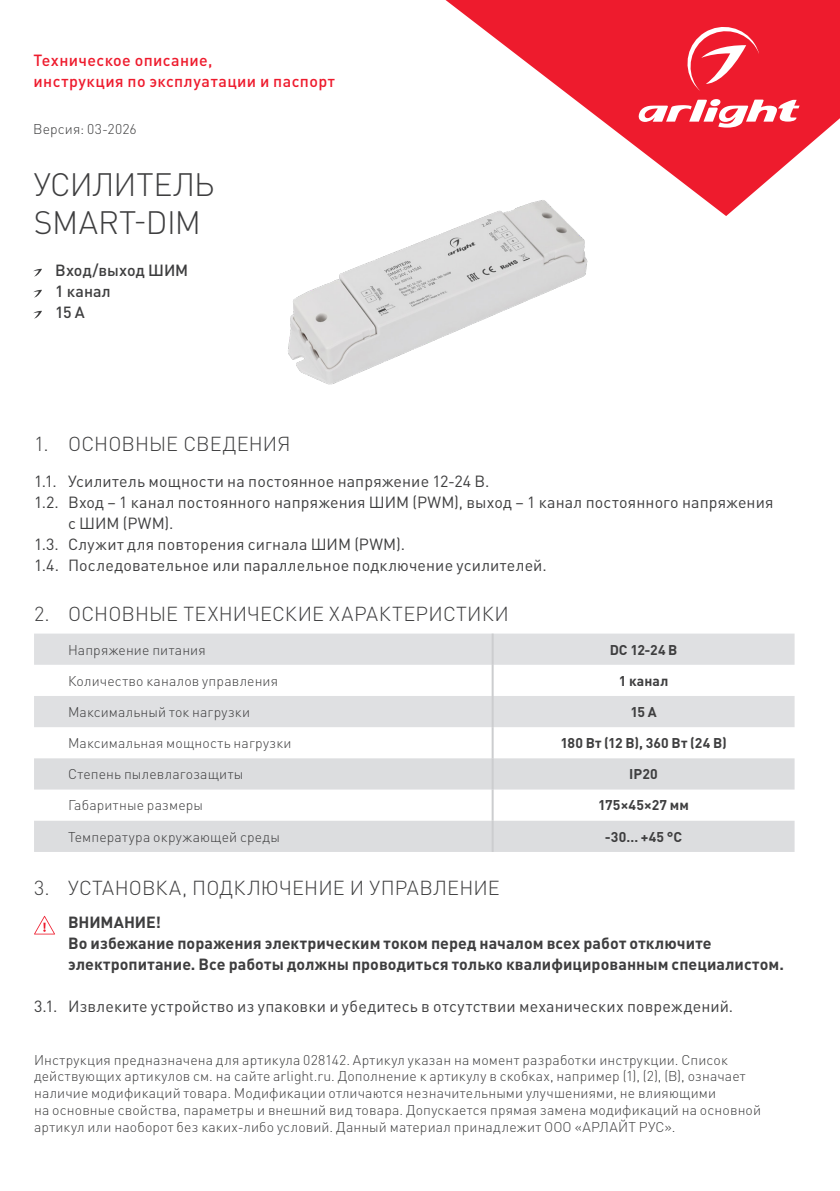
<style>
.page{position:relative;width:840px;height:1191px;background:#fff}
.page>*{position:absolute;margin:0;border:0;box-sizing:border-box;transform-origin:0 0}
.t1{font:300 32px/38.4px "DIN Pro";letter-spacing:-.015em;color:#3e3e3f}
.t2{font:300 20px "DIN Pro";letter-spacing:.01em;color:#3e3e3f}
.t3{font:16px "DIN Pro";letter-spacing:.01em;color:#3e3e3f}
.t4{font:700 16px/21px "DIN Pro";letter-spacing:.005em;color:#3e3e3f}
.t5{font:500 16px/21px "DIN Pro";letter-spacing:.025em;color:#ee1b2d}
.t6{font:500 16px/21px "DIN Pro";letter-spacing:.005em;color:#3e3e3f}
.t7{font:300 14px/16.8px "DIN Pro";letter-spacing:.01em;color:#3e3e3f}
.t8{font:700 14px "DIN Pro";letter-spacing:.01em;color:#3e3e3f}
</style>
<div class="page">
<svg style="left:445px;top:0;width:394px;height:216px;fill:#ee1b2d"></svg>
<svg style="left:635px;top:99px;width:164px;height:31px"></svg>
<svg style="left:682px;top:22px;width:76px;height:69px;background:#f04251"></svg>
<svg style="left:34px;top:916px;width:21px;height:18px"></svg>
<svg style="left:33px;top:269px;width:9px;height:7px"></svg>
<svg style="left:33px;top:290px;width:9px;height:7px"></svg>
<svg style="left:33px;top:311px;width:9px;height:7px"></svg>
<svg style="left:34px;top:633px;width:760px;height:94px;fill:#dfe0e2"></svg>
<svg style="left:34px;top:758px;width:760px;height:94px;fill:#dcdddf"></svg>
<hr style="left:491px;top:633px;width:2px;height:32px;background:#cccdcf">
<hr style="left:491px;top:665px;width:2px;height:31px;background:#cccdcf">
<hr style="left:491px;top:696px;width:2px;height:31px;background:#cccdcf">
<hr style="left:491px;top:727px;width:2px;height:31px;background:#cccdcf">
<hr style="left:491px;top:758px;width:2px;height:31px;background:#cccdcf">
<hr style="left:491px;top:789px;width:2px;height:31px;background:#cccdcf">
<hr style="left:491px;top:820px;width:2px;height:32px;background:#cccdcf">
<img style="left:288px;top:171px;width:330px;height:214px">
<p class="t5" style="left:34px;top:49px;width:302px">Техническое описание,<br>инструкция по эксплуатации и паспорт</p>
<p class="t7" style="left:33px;top:120px;width:105px">Версия: 03-2026</p>
<h1 class="t1" style="left:34px;top:164px;width:182px">УСИЛИТЕЛЬ<br>SMART-DIM</h1>
<p class="t6" style="left:55px;top:259px;width:134px">Вход/выход ШИМ<br>1 канал<br>15 А</p>
<h2 class="t2" style="left:34px;top:430px;width:258px">1. ОСНОВНЫЕ СВЕДЕНИЯ</h2>
<p class="t3" style="left:34px;top:470px;width:456px">1.1. Усилитель мощности на постоянное напряжение 12-24 В.</p>
<p class="t3" style="left:34px;top:491px;width:740px">1.2. Вход − 1 канал постоянного напряжения ШИМ (PWM), выход − 1 канал постоянного напряжения</p>
<p class="t3" style="left:68px;top:512px;width:107px">с ШИМ (PWM).</p>
<p class="t3" style="left:34px;top:533px;width:372px">1.3. Служит для повторения сигнала ШИМ (PWM).</p>
<p class="t3" style="left:34px;top:554px;width:514px">1.4. Последовательное или параллельное подключение усилителей.</p>
<h2 class="t2" style="left:34px;top:600px;width:476px">2. ОСНОВНЫЕ ТЕХНИЧЕСКИЕ ХАРАКТЕРИСТИКИ</h2>
<p class="t7" style="left:68px;top:640px;width:139px">Напряжение питания</p>
<p class="t8" style="left:609px;top:640px;width:69px">DC 12-24 В</p>
<p class="t7" style="left:68px;top:671px;width:211px">Количество каналов управления</p>
<p class="t8" style="left:618px;top:671px;width:51px">1 канал</p>
<p class="t7" style="left:68px;top:703px;width:183px">Максимальный ток нагрузки</p>
<p class="t8" style="left:630px;top:702px;width:28px">15 А</p>
<p class="t7" style="left:68px;top:734px;width:225px">Максимальная мощность нагрузки</p>
<p class="t8" style="left:560px;top:733px;width:168px">180 Вт (12 В), 360 Вт (24 В)</p>
<p class="t7" style="left:68px;top:765px;width:177px">Степень пылевлагозащиты</p>
<p class="t8" style="left:629px;top:764px;width:30px">IP20</p>
<p class="t7" style="left:68px;top:796px;width:136px">Габаритные размеры</p>
<p class="t8" style="left:598px;top:796px;width:92px">175×45×27 мм</p>
<p class="t7" style="left:68px;top:827px;width:213px">Температура окружающей среды</p>
<p class="t8" style="left:604px;top:827px;width:79px">-30… +45 °C</p>
<h2 class="t2" style="left:34px;top:874px;width:467px">3. УСТАНОВКА, ПОДКЛЮЧЕНИЕ И УПРАВЛЕНИЕ</h2>
<p class="t4" style="left:68px;top:910px;width:717px">ВНИМАНИЕ!<br>Во избежание поражения электрическим током перед началом всех работ отключите электропитание. Все работы должны проводиться только квалифицированным специалистом.</p>
<p class="t3" style="left:34px;top:995px;width:700px">3.1. Извлеките устройство из упаковки и убедитесь в отсутствии механических повреждений.</p>
<p class="t7" style="left:34px;top:1050px;width:728px">Инструкция предназначена для артикула 028142. Артикул указан на момент разработки инструкции. Список действующих артикулов см. на сайте arlight.ru. Дополнение к артикулу в скобках, например (1), (2), (B), означает наличие модификаций товара. Модификации отличаются незначительными улучшениями, не влияющими<br>на основные свойства, параметры и внешний вид товара. Допускается прямая замена модификаций на основной артикул или наоборот без каких-либо условий. Данный материал принадлежит ООО «АРЛАЙТ РУС».</p>
</div>
